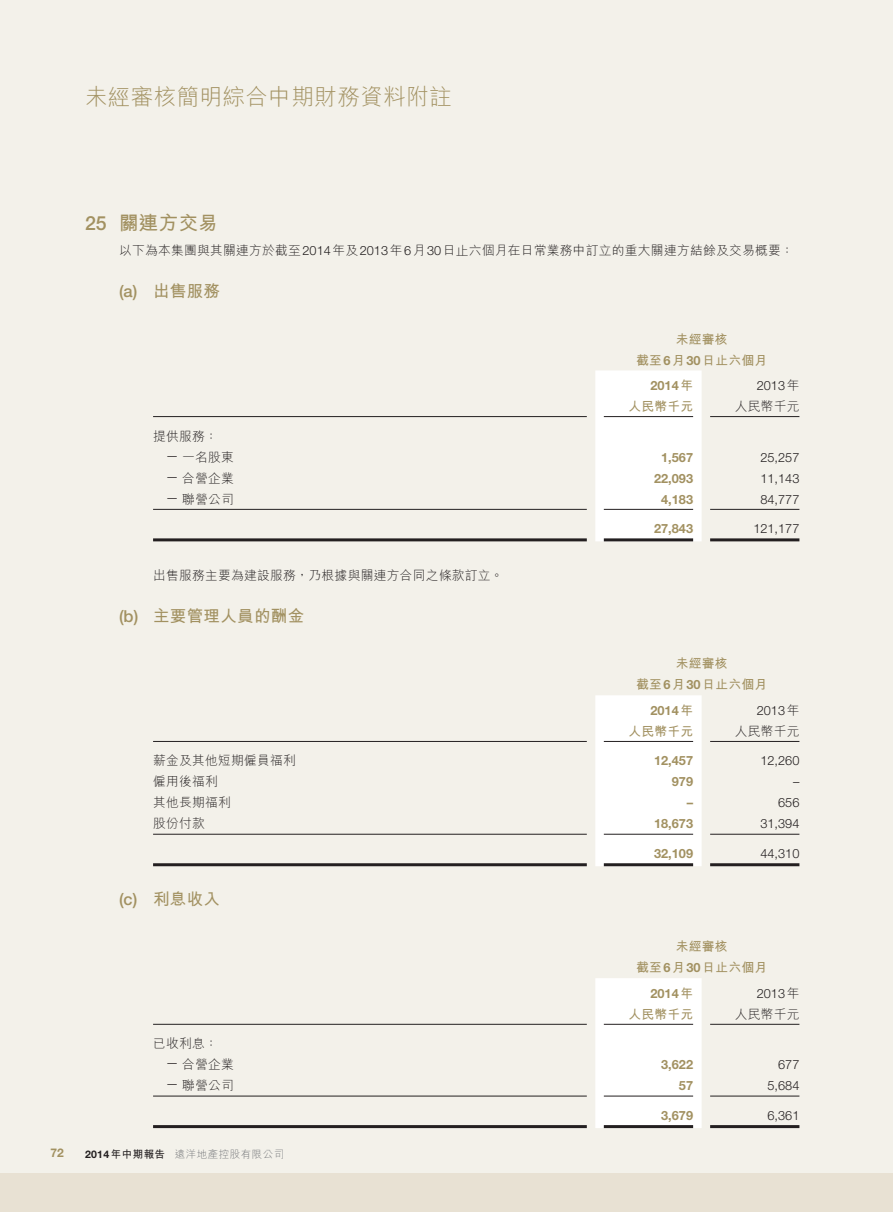
<style>
.page{position:relative;width:893px;height:1212px;background:#f3f1ea}
.page>*{position:absolute;margin:0;border:0;box-sizing:border-box;transform-origin:0 0}
.t1{font:300 22.5px "M Hei HK";letter-spacing:.02em;color:#a29161}
.t2{font:700 19.5px "M Hei HK";letter-spacing:.02em;color:#a29161}
.t3{font:700 16.5px "M Hei HK";letter-spacing:.02em;color:#a29161}
.t4{font:300 12.75px "M Hei HK";letter-spacing:.02em;color:#231f20}
.t5{font:300 12.75px "Helvetica Neue LT Std";color:#231f20}
.t6{font:700 12.75px "Helvetica Neue LT Std";color:#a29161}
.t7{font:700 12.75px/21px "M Hei HK";letter-spacing:.02em;color:#a29161;text-align:center}
.t8{font:700 12px "Helvetica Neue LT Std";color:#a29161}
.t9{font:300 10.5px "M Hei HK";letter-spacing:.045em;color:#76787b}
.s1{font-family:"Helvetica Neue LT Std";font-weight:500}
.s2{font-family:"Helvetica Neue LT Std"}
.s3{font-family:"M Hei HK"}
.s4{font-family:"Helvetica Neue LT Std";font-weight:700;color:#231f20}
.s5{font-weight:700;color:#231f20}
</style>
<div class="page">
<div style="left:0;top:1174px;width:893px;height:38px;background:#e8e1d3"></div>
<div style="left:595px;top:370px;width:107px;height:171px;background:#fff"></div>
<hr style="left:153px;top:416px;width:434px;height:1px;background:#231f20">
<hr style="left:604px;top:416px;width:89px;height:1px;background:#231f20">
<hr style="left:710px;top:416px;width:89px;height:1px;background:#231f20">
<hr style="left:153px;top:509px;width:434px;height:1px;background:#231f20">
<hr style="left:604px;top:509px;width:89px;height:1px;background:#231f20">
<hr style="left:710px;top:509px;width:89px;height:1px;background:#231f20">
<hr style="left:153px;top:538px;width:434px;height:3px;background:#231f20">
<hr style="left:604px;top:538px;width:89px;height:3px;background:#231f20">
<hr style="left:710px;top:538px;width:89px;height:3px;background:#231f20">
<div style="left:595px;top:695px;width:107px;height:171px;background:#fff"></div>
<hr style="left:153px;top:741px;width:434px;height:1px;background:#231f20">
<hr style="left:604px;top:741px;width:89px;height:1px;background:#231f20">
<hr style="left:710px;top:741px;width:89px;height:1px;background:#231f20">
<hr style="left:153px;top:834px;width:434px;height:1px;background:#231f20">
<hr style="left:604px;top:834px;width:89px;height:1px;background:#231f20">
<hr style="left:710px;top:834px;width:89px;height:1px;background:#231f20">
<hr style="left:153px;top:863px;width:434px;height:3px;background:#231f20">
<hr style="left:604px;top:863px;width:89px;height:3px;background:#231f20">
<hr style="left:710px;top:863px;width:89px;height:3px;background:#231f20">
<div style="left:595px;top:978px;width:107px;height:150px;background:#fff"></div>
<hr style="left:153px;top:1024px;width:434px;height:1px;background:#231f20">
<hr style="left:604px;top:1024px;width:89px;height:1px;background:#231f20">
<hr style="left:710px;top:1024px;width:89px;height:1px;background:#231f20">
<hr style="left:153px;top:1096px;width:434px;height:1px;background:#231f20">
<hr style="left:604px;top:1096px;width:89px;height:1px;background:#231f20">
<hr style="left:710px;top:1096px;width:89px;height:1px;background:#231f20">
<hr style="left:153px;top:1125px;width:434px;height:3px;background:#231f20">
<hr style="left:604px;top:1125px;width:89px;height:3px;background:#231f20">
<hr style="left:710px;top:1125px;width:89px;height:3px;background:#231f20">
<h1 class="t1" style="left:85px;top:85px;width:368px">未經審核簡明綜合中期財務資料附註</h1>
<h2 class="t2" style="left:85px;top:209px;width:135px"><span class="s1">25</span> 關連方交易</h2>
<p class="t4" style="left:119px;top:244px;width:676px">以下為本集團與其關連方於截至<span class="s2">2014</span>年及<span class="s2">2013</span>年<span class="s2">6</span>月<span class="s2">30</span>日止六個月在日常業務中訂立的重大關連方結餘及交易概要：</p>
<p class="t3" style="left:119px;top:279px;width:103px"><span class="s1">(a)</span> 出售服務</p>
<p class="t7" style="left:636px;top:327px;width:132px">未經審核<br>截至<span class="s2">6</span>月<span class="s2">30</span>日止六個月</p>
<p class="t6" style="left:650px;top:377px;width:44px">2014<span class="s3">年</span></p>
<p class="t5" style="left:757px;top:377px;width:44px">2013<span class="s3">年</span></p>
<p class="t7" style="left:628px;top:394px;width:66px">人民幣千元</p>
<p class="t4" style="left:735px;top:400px;width:66px">人民幣千元</p>
<p class="t4" style="left:153px;top:429px;width:66px">提供服務：</p>
<p class="t4" style="left:166px;top:450px;width:70px"><sup>—</sup> 一名股東</p>
<p class="t6" style="left:661px;top:449px;width:33px">1,567</p>
<p class="t5" style="left:760px;top:449px;width:40px">25,257</p>
<p class="t4" style="left:166px;top:471px;width:70px"><span class="s2">—</span> 合營企業</p>
<p class="t6" style="left:654px;top:470px;width:40px">22,093</p>
<p class="t5" style="left:760px;top:470px;width:40px">11,143</p>
<p class="t4" style="left:166px;top:492px;width:70px"><span class="s2">—</span> 聯營公司</p>
<p class="t6" style="left:661px;top:491px;width:33px">4,183</p>
<p class="t5" style="left:760px;top:491px;width:40px">84,777</p>
<p class="t6" style="left:654px;top:521px;width:40px">27,843</p>
<p class="t5" style="left:753px;top:521px;width:48px">121,177</p>
<p class="t4" style="left:153px;top:569px;width:352px">出售服務主要為建設服務，乃根據與關連方合同之條款訂立。</p>
<p class="t3" style="left:119px;top:604px;width:187px"><span class="s1">(b)</span> 主要管理人員的酬金</p>
<p class="t7" style="left:636px;top:652px;width:132px">未經審核<br>截至<span class="s2">6</span>月<span class="s2">30</span>日止六個月</p>
<p class="t6" style="left:650px;top:702px;width:44px">2014<span class="s3">年</span></p>
<p class="t5" style="left:757px;top:702px;width:44px">2013<span class="s3">年</span></p>
<p class="t7" style="left:628px;top:719px;width:66px">人民幣千元</p>
<p class="t4" style="left:735px;top:724px;width:66px">人民幣千元</p>
<p class="t4" style="left:153px;top:754px;width:144px">薪金及其他短期僱員福利</p>
<p class="t6" style="left:654px;top:753px;width:40px">12,457</p>
<p class="t5" style="left:760px;top:753px;width:40px">12,260</p>
<p class="t4" style="left:153px;top:775px;width:66px">僱用後福利</p>
<p class="t6" style="left:672px;top:774px;width:23px">979</p>
<p class="t5" style="left:793px;top:774px;width:8px">–</p>
<p class="t4" style="left:153px;top:796px;width:79px">其他長期福利</p>
<p class="t6" style="left:687px;top:795px;width:8px">–</p>
<p class="t5" style="left:778px;top:795px;width:23px">656</p>
<p class="t4" style="left:153px;top:817px;width:53px">股份付款</p>
<p class="t6" style="left:654px;top:816px;width:40px">18,673</p>
<p class="t5" style="left:760px;top:816px;width:40px">31,394</p>
<p class="t6" style="left:654px;top:846px;width:40px">32,109</p>
<p class="t5" style="left:760px;top:846px;width:40px">44,310</p>
<p class="t3" style="left:119px;top:887px;width:103px"><span class="s1">(c)</span> 利息收入</p>
<p class="t7" style="left:636px;top:935px;width:132px">未經審核<br>截至<span class="s2">6</span>月<span class="s2">30</span>日止六個月</p>
<p class="t6" style="left:650px;top:985px;width:44px">2014<span class="s3">年</span></p>
<p class="t5" style="left:757px;top:985px;width:44px">2013<span class="s3">年</span></p>
<p class="t7" style="left:628px;top:1002px;width:66px">人民幣千元</p>
<p class="t4" style="left:735px;top:1007px;width:66px">人民幣千元</p>
<p class="t4" style="left:153px;top:1037px;width:66px">已收利息：</p>
<p class="t4" style="left:166px;top:1058px;width:70px"><span class="s2">—</span> 合營企業</p>
<p class="t6" style="left:661px;top:1057px;width:33px">3,622</p>
<p class="t5" style="left:778px;top:1057px;width:23px">677</p>
<p class="t4" style="left:166px;top:1079px;width:70px"><sup>—</sup> 聯營公司</p>
<p class="t6" style="left:679px;top:1078px;width:16px">57</p>
<p class="t5" style="left:767px;top:1078px;width:33px">5,684</p>
<p class="t6" style="left:661px;top:1107px;width:33px">3,679</p>
<p class="t5" style="left:767px;top:1108px;width:33px">6,361</p>
<p class="t8" style="left:50px;top:1145px;width:15px">72</p>
<p class="t9" style="left:85px;top:1148px;width:201px"><span class="s4">2014</span><span class="s5">年中期報告</span> 遠洋地產控股有限公司</p>
</div>
